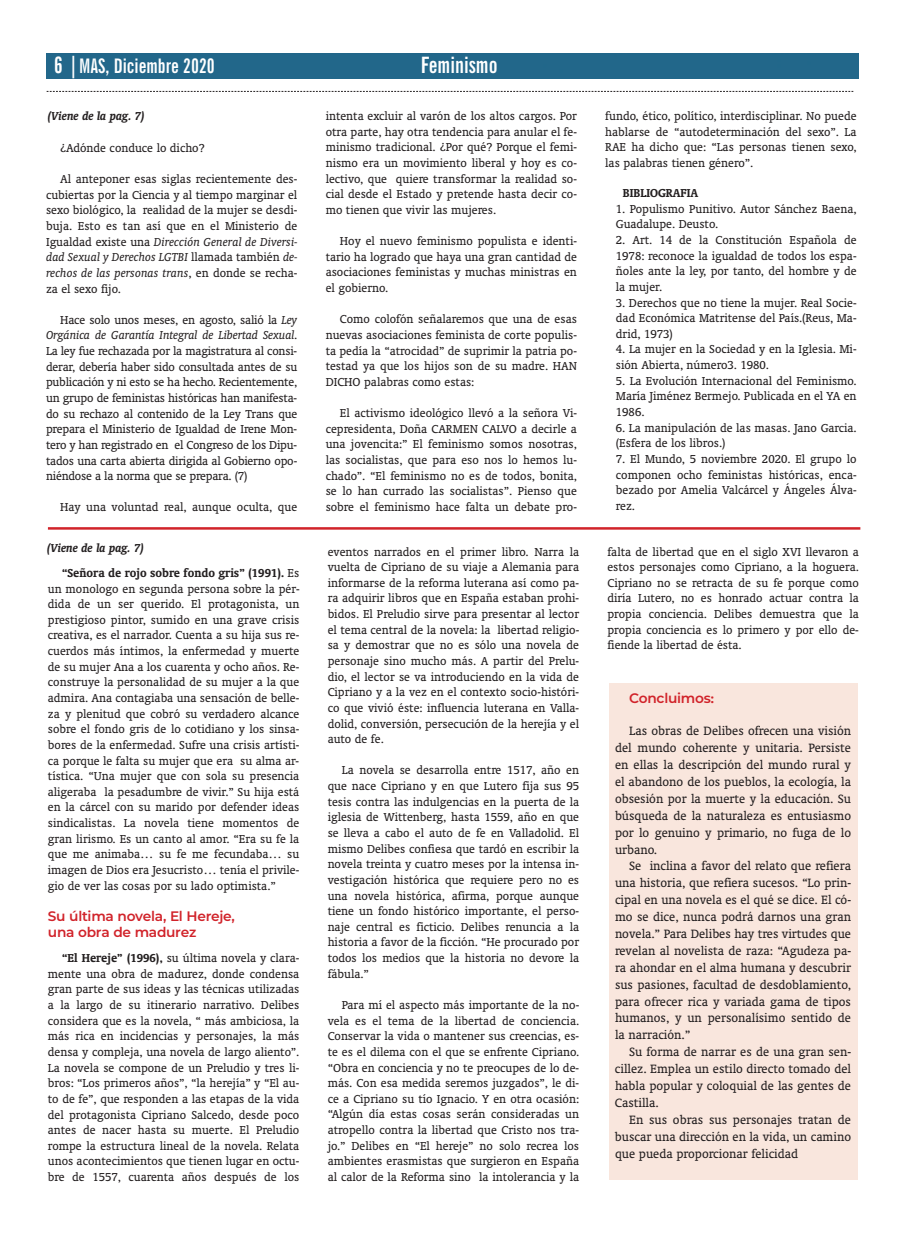
<style>
.page{position:relative;width:904px;height:1234px;background:#fff}
.page>*{position:absolute;margin:0;border:0;box-sizing:border-box;transform-origin:0 0}
.t1{font:700 extra-condensed 22.5px "News Gothic BT";color:#fff}
.t2{font:700 extra-condensed 20px "News Gothic BT";color:#fff}
.t3{font:13.75px/16.9px "Oranda BT";color:#231f20;text-align:justify}
.t4{font:600 13.75px/15.6px "Montserrat";letter-spacing:-.02em;color:#d1232a}
.t5{font:13.12px/15.6px "Oranda BT";color:#231f20;text-align:justify}
.t6{font:italic 700 13.12px "Oranda BT";color:#231f20}
.t7{font:700 13.12px "Oranda BT";color:#231f20}
.s1{font-size:22.5px}
.s2{font-style:italic}
.s3{font-weight:700}
.s4{font-family:"Oranda BT";font-weight:700;font-size:15px}
</style>
<div class="page">
<div style="left:47px;top:53px;width:811px;height:25px;background:#22678a"></div>
<svg style="left:47px;top:91px;width:806px;height:1px"></svg>
<div style="left:608px;top:683px;width:249px;height:496px;background:#f9e6dd"></div>
<hr style="left:48px;top:527px;width:812px;height:2px;background:#d1232a">
<h2 class="t2" style="left:54px;top:55px;width:163px"><span class="s1">6 |</span>MAS, Diciembre 2020</h2>
<h1 class="t1" style="left:421px;top:52px;width:78px">Feminismo</h1>
<p class="t6" style="left:48px;top:108px;width:98px">(Viene de la pag. 7)</p>
<p class="t5" style="left:60px;top:139px;width:146px">¿Adónde conduce lo dicho?</p>
<p class="t5" style="left:46px;top:171px;width:253px;text-indent:14px">Al anteponer esas siglas recientemente des&shy;cubiertas por la Ciencia y al tiempo marginar el sexo biológico, la realidad de la mujer se desdi&shy;buja. Esto es tan así que en el Ministerio de igualdad existe una <span class="s2">Dirección General de Diversi&shy;dad Sexual y Derechos LGTBI</span> llamada también <span class="s2">de&shy;rechos de las personas trans</span>, en donde se recha&shy;za el sexo fijo.</p>
<p class="t5" style="left:46px;top:311px;width:253px;text-indent:14px">Hace solo unos meses, en agosto, salió la <span class="s2">Ley Orgánica de Garantía Integral de Libertad Sexual</span>. la ley fue rechazada por la magistratura al consi&shy;derar, debería haber sido consultada antes de su publicación y ni esto se ha hecho. Recientemente, un grupo de feministas históricas han manifesta&shy;do su rechazo al contenido de la ley Trans que prepara el Ministerio de igualdad de irene Mon&shy;tero y han registrado en el Congreso de los Dipu&shy;tados una carta abierta dirigida al gobierno opo&shy;niéndose a la norma que se prepara. (7)</p>
<p class="t5" style="left:60px;top:499px;width:238px">Hay una voluntad real, aunque oculta, que</p>
<p class="t6" style="left:47px;top:539px;width:98px">(Viene de la pag. 7)</p>
<p class="t5" style="left:48px;top:564px;width:253px;text-indent:14px"><span class="s3">“Señora de rojo sobre fondo gris” (1991).</span> Es un monologo en segunda persona sobre la pér&shy;dida de un ser querido. El protagonista, un prestigioso pintor, sumido en una grave crisis creativa, es el narrador. Cuenta a su hija sus re&shy;cuerdos más íntimos, la enfermedad y muerte de su mujer Ana a los cuarenta y ocho años. Re&shy;construye la personalidad de su mujer a la que admira. Ana contagiaba una sensación de belle&shy;za y plenitud que cobró su verdadero alcance sobre el fondo gris de lo cotidiano y los sinsa&shy;bores de la enfermedad. Sufre una crisis artísti&shy;ca porque le falta su mujer que era su alma ar&shy;tística. “una mujer que con sola su presencia aligeraba la pesadumbre de vivir.” Su hija está en la cárcel con su marido por defender ideas sindicalistas. la novela tiene momentos de gran lirismo. Es un canto al amor. “Era su fe la que me animaba… su fe me fecundaba… su imagen de Dios era Jesucristo… tenía el privile&shy;gio de ver las cosas por su lado optimista.”</p>
<p class="t4" style="left:48px;top:907px;width:188px">Su última novela, El Hereje, una obra de madurez</p>
<p class="t5" style="left:48px;top:949px;width:253px;text-indent:14px"><span class="s3">“El Hereje” (1996),</span> su última novela y clara&shy;mente una obra de madurez, donde condensa gran parte de sus ideas y las técnicas utilizadas a la largo de su itinerario narrativo. Delibes considera que es la novela, “ más ambiciosa, la más rica en incidencias y personajes, la más densa y compleja, una novela de largo aliento”. la novela se compone de un Preludio y tres li&shy;bros: “los primeros años”, “la herejía” y “El au&shy;to de fe”, que responden a las etapas de la vida del protagonista Cipriano Salcedo, desde poco antes de nacer hasta su muerte. El Preludio rompe la estructura lineal de la novela. Relata unos acontecimientos que tienen lugar en octu&shy;bre de 1557, cuarenta años después de los</p>
<p class="t5" style="left:326px;top:108px;width:253px">intenta excluir al varón de los altos cargos. Por otra parte, hay otra tendencia para anular el fe&shy;minismo tradicional. ¿Por qué? Porque el femi&shy;nismo era un movimiento liberal y hoy es co&shy;lectivo, que quiere transformar la realidad so&shy;cial desde el Estado y pretende hasta decir co&shy;mo tienen que vivir las mujeres.</p>
<p class="t5" style="left:326px;top:233px;width:253px;text-indent:14px">Hoy el nuevo feminismo populista e identi&shy;tario ha logrado que haya una gran cantidad de asociaciones feministas y muchas ministras en el gobierno.</p>
<p class="t5" style="left:326px;top:311px;width:253px;text-indent:14px">Como colofón señalaremos que una de esas nuevas asociaciones feminista de corte populis&shy;ta pedía la “atrocidad” de suprimir la patria po&shy;testad ya que los hijos son de su madre. HAN DiCHo palabras como estas:</p>
<p class="t5" style="left:326px;top:405px;width:253px;text-indent:14px">El activismo ideológico llevó a la señora Vi&shy;cepresidenta, Doña CARMEN CAlVo a decirle a una jovencita:” El feminismo somos nosotras, las socialistas, que para eso nos lo hemos lu&shy;chado”. “El feminismo no es de todos, bonita, se lo han currado las socialistas”. Pienso que sobre el feminismo hace falta un debate pro-</p>
<p class="t5" style="left:328px;top:543px;width:253px">eventos narrados en el primer libro. Narra la vuelta de Cipriano de su viaje a Alemania para informarse de la reforma luterana así como pa&shy;ra adquirir libros que en España estaban prohi&shy;bidos. El Preludio sirve para presentar al lector el tema central de la novela: la libertad religio&shy;sa y demostrar que no es sólo una novela de personaje sino mucho más. A partir del Prelu&shy;dio, el lector se va introduciendo en la vida de Cipriano y a la vez en el contexto socio-históri&shy;co que vivió éste: influencia luterana en Valla&shy;dolid, conversión, persecución de la herejía y el auto de fe.</p>
<p class="t5" style="left:328px;top:762px;width:253px;text-indent:14px">la novela se desarrolla entre 1517, año en que nace Cipriano y en que lutero fija sus 95 tesis contra las indulgencias en la puerta de la iglesia de Wittenberg, hasta 1559, año en que se lleva a cabo el auto de fe en Valladolid. El mismo Delibes confiesa que tardó en escribir la novela treinta y cuatro meses por la intensa in&shy;vestigación histórica que requiere pero no es una novela histórica, afirma, porque aunque tiene un fondo histórico importante, el perso&shy;naje central es ficticio. Delibes renuncia a la historia a favor de la ficción. “He procurado por todos los medios que la historia no devore la fábula.”</p>
<p class="t5" style="left:328px;top:996px;width:253px;text-indent:14px">Para mí el aspecto más importante de la no&shy;vela es el tema de la libertad de conciencia.<br>Conservar la vida o mantener sus creencias, es&shy;te es el dilema con el que se enfrente Cipriano. “obra en conciencia y no te preocupes de lo de&shy;más. Con esa medida seremos juzgados”, le di&shy;ce a Cipriano su tío ignacio. Y en otra ocasión: “Algún día estas cosas serán consideradas un atropello contra la libertad que Cristo nos tra&shy;jo.” Delibes en “El hereje” no solo recrea los ambientes erasmistas que surgieron en España al calor de la Reforma sino la intolerancia y la</p>
<p class="t5" style="left:605px;top:108px;width:253px">fundo, ético, político, interdisciplinar. No puede hablarse de “autodeterminación del sexo”. la RAE ha dicho que: “las personas tienen sexo, las palabras tienen género”.</p>
<p class="t7" style="left:623px;top:185px;width:77px">BIBLIOGRAFIA</p>
<p class="t5" style="left:616px;top:200px;width:242px">1. Populismo Punitivo. Autor Sánchez baena, guadalupe. Deusto.</p>
<p class="t5" style="left:616px;top:231px;width:242px">2. Art. 14 de la Constitución Española de 1978: reconoce la igualdad de todos los espa&shy;ñoles ante la ley, por tanto, del hombre y de la mujer.</p>
<p class="t5" style="left:616px;top:294px;width:242px">3. Derechos que no tiene la mujer. Real Socie&shy;dad Económica Matritense del País.(Reus, Ma&shy;drid, 1973)</p>
<p class="t5" style="left:616px;top:341px;width:242px">4. la mujer en la Sociedad y en la iglesia. Mi&shy;sión Abierta, número3. 1980.</p>
<p class="t5" style="left:616px;top:372px;width:242px">5. la Evolución internacional del Feminismo.<br>María Jiménez bermejo. Publicada en el YA en 1986.</p>
<p class="t5" style="left:616px;top:419px;width:242px">6. la manipulación de las masas. Jano garcia. (Esfera de los libros.)</p>
<p class="t5" style="left:616px;top:450px;width:242px">7. El Mundo, 5 noviembre 2020. El grupo lo componen ocho feministas históricas, enca&shy;bezado por Amelia Valcárcel y Ángeles Álva&shy;rez.</p>
<p class="t5" style="left:607px;top:543px;width:253px">falta de libertad que en el siglo XVi llevaron a estos personajes como Cipriano, a la hoguera.<br>Cipriano no se retracta de su fe porque como diría lutero, no es honrado actuar contra la propia conciencia. Delibes demuestra que la propia conciencia es lo primero y por ello de&shy;fiende la libertad de ésta.</p>
<p class="t4" style="left:629px;top:689px;width:87px">Concluimos<span class="s4">:</span></p>
<p class="t3" style="left:615px;top:722px;width:237px;text-indent:14px">las obras de Delibes ofrecen una visión del mundo coherente y unitaria. Persiste en ellas la descripción del mundo rural y el abandono de los pueblos, la ecología, la obsesión por la muerte y la educación. Su búsqueda de la naturaleza es entusiasmo por lo genuino y primario, no fuga de lo urbano.</p>
<p class="t3" style="left:615px;top:857px;width:237px;text-indent:14px">Se inclina a favor del relato que refiera una historia, que refiera sucesos. “lo prin&shy;cipal en una novela es el qué se dice. El có&shy;mo se dice, nunca podrá darnos una gran novela.” Para Delibes hay tres virtudes que revelan al novelista de raza: “Agudeza pa&shy;ra ahondar en el alma humana y descubrir sus pasiones, facultad de desdoblamiento, para ofrecer rica y variada gama de tipos humanos, y un personalísimo sentido de la narración.”</p>
<p class="t3" style="left:615px;top:1042px;width:237px;text-indent:14px">Su forma de narrar es de una gran sen&shy;cillez. Emplea un estilo directo tomado del habla popular y coloquial de las gentes de Castilla.</p>
<p class="t3" style="left:615px;top:1110px;width:237px;text-indent:14px">En sus obras sus personajes tratan de buscar una dirección en la vida, un camino que pueda proporcionar felicidad</p>
</div>
